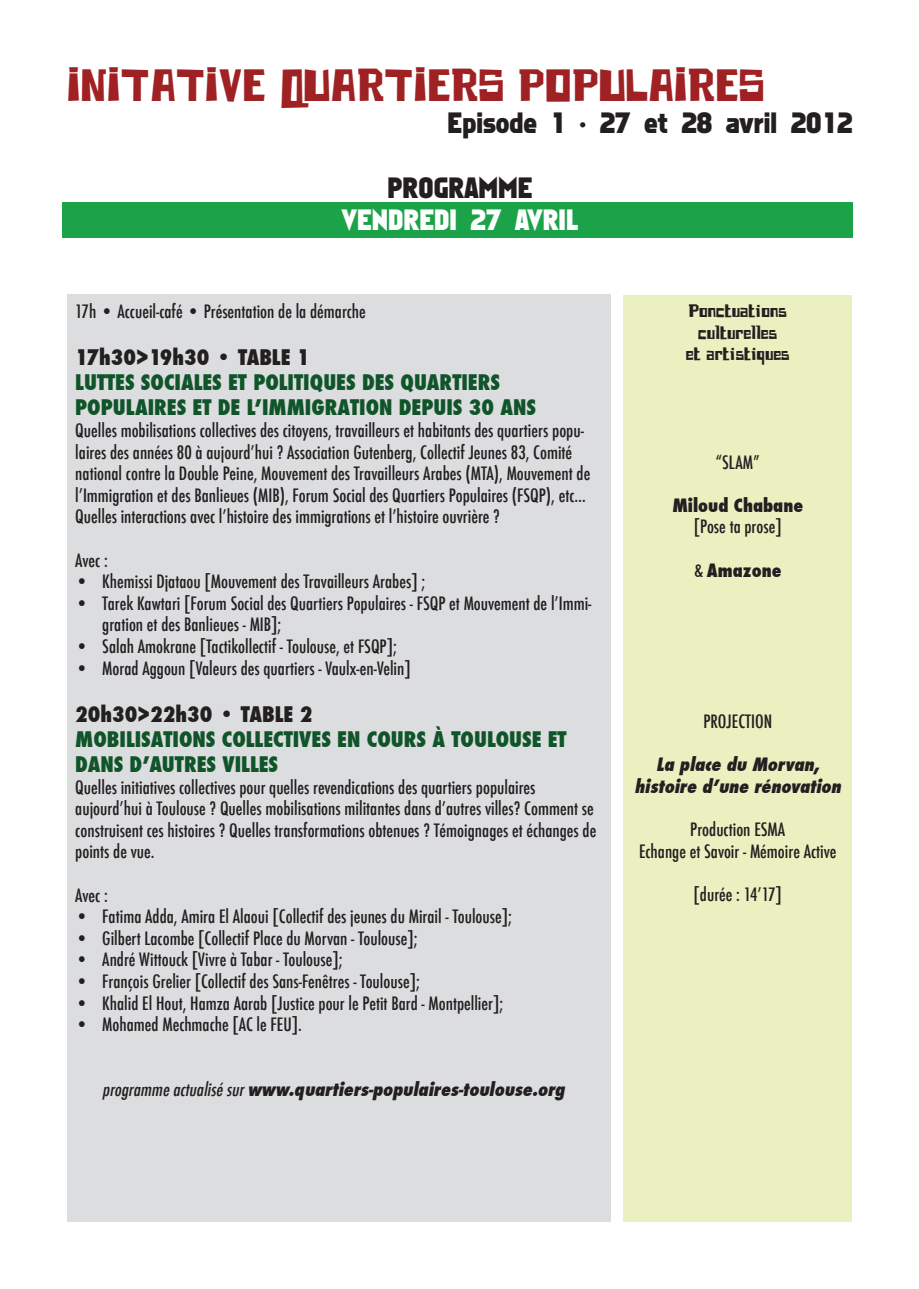
<style>
.page{position:relative;width:919px;height:1289px;background:#fff}
.page>*{position:absolute;margin:0;border:0;box-sizing:border-box;transform-origin:0 0}
.t1{font:45px "Brecht";color:#a02123}
.t2{font:27px "Faktos";color:#231f20}
.t3{font:27px "Faktos";color:#fff}
.t4{font:800 condensed 21px/25.2px "Futura";color:#10542a}
.t5{font:800 condensed 21px "Futura";color:#231f20}
.t6{font:500 condensed 18px/21.6px "Futura";color:#231f20}
.t7{font:italic 800 condensed 18px/21.6px "Futura";color:#231f20;text-align:center}
.t8{font:18px/21.6px "Brecht";color:#231f20;text-align:center}
.t9{font:800 condensed 18px "Futura";color:#231f20}
.s1{font-weight:500}
</style>
<div class="page">
<div style="left:62px;top:202px;width:790px;height:36px;background:#1ca349"></div>
<div style="left:67px;top:295px;width:543px;height:927px;background:#dcdddf"></div>
<div style="left:623px;top:295px;width:229px;height:927px;background:#eaf0c0"></div>
<h1 class="t1" style="left:67px;top:57px;width:698px">Initative Quartiers Populaires</h1>
<h2 class="t2" style="left:447px;top:107px;width:406px">Episode 1 • 27 et 28 avril 2012</h2>
<h2 class="t2" style="left:387px;top:172px;width:146px">PROGRAMME</h2>
<h2 class="t3" style="left:341px;top:204px;width:238px">VENDREDI 27 AVRIL</h2>
<p class="t6" style="left:75px;top:301px;width:292px">17h • Accueil-café • Présentation de la démarche</p>
<p class="t5" style="left:75px;top:343px;width:236px">17h30&gt;19h30 • TABLE 1</p>
<p class="t4" style="left:75px;top:370px;width:462px">LUTTES SOCIALES ET POLITIQUES DES QUARTIERS<br>POPULAIRES ET DE L’IMMIGRATION DEPUIS 30 ANS</p>
<p class="t6" style="left:75px;top:419px;width:516px">Quelles mobilisations collectives des citoyens, travailleurs et habitants des quartiers popu&shy;laires des années 80 à aujourd’hui ? Association Gutenberg, Collectif Jeunes 83, Comité national contre la Double Peine, Mouvement des Travailleurs Arabes (MTA), Mouvement de l’Immigration et des Banlieues (MIB), Forum Social des Quartiers Populaires (FSQP), etc… Quelles interactions avec l’histoire des immigrations et l’histoire ouvrière ?</p>
<p class="t6" style="left:75px;top:549px;width:34px">Avec :</p>
<p class="t6" style="left:75px;top:571px;width:351px">• Khemissi Djataou [Mouvement des Travailleurs Arabes] ;</p>
<p class="t6" style="left:102px;top:592px;width:490px;text-indent:-27px">• Tarek Kawtari [Forum Social des Quartiers Populaires - FSQP et Mouvement de l’Immi&shy;gration et des Banlieues - MIB];</p>
<p class="t6" style="left:75px;top:635px;width:323px">• Salah Amokrane [Tactikollectif - Toulouse, et FSQP];</p>
<p class="t6" style="left:75px;top:657px;width:337px">• Morad Aggoun [Valeurs des quartiers - Vaulx-en-Velin]</p>
<p class="t5" style="left:75px;top:699px;width:238px">20h30&gt;22h30 • TABLE 2</p>
<p class="t4" style="left:75px;top:726px;width:493px">MOBILISATIONS COLLECTIVES EN COURS à TOULOUSE ET<br>DANS D’AUTRES VILLES</p>
<p class="t6" style="left:75px;top:776px;width:522px">Quelles initiatives collectives pour quelles revendications des quartiers populaires aujourd’hui à Toulouse ? Quelles mobilisations militantes dans d’autres villes? Comment se construisent ces histoires ? Quelles transformations obtenues ? Témoignages et échanges de points de vue.</p>
<p class="t6" style="left:75px;top:884px;width:34px">Avec :</p>
<p class="t6" style="left:75px;top:905px;width:438px">• Fatima Adda, Amira El Alaoui [Collectif des jeunes du Mirail - Toulouse];</p>
<p class="t6" style="left:75px;top:927px;width:344px">• Gilbert Lacombe [Collectif Place du Morvan - Toulouse];</p>
<p class="t6" style="left:75px;top:949px;width:269px">• André Wittouck [Vivre à Tabar - Toulouse];</p>
<p class="t6" style="left:75px;top:970px;width:346px">• François Grelier [Collectif des Sans-Fenêtres - Toulouse];</p>
<p class="t6" style="left:75px;top:992px;width:429px">• Khalid El Hout, Hamza Aarab [Justice pour le Petit Bard - Montpellier];</p>
<p class="t6" style="left:75px;top:1013px;width:228px">• Mohamed Mechmache [AC le FEU].</p>
<p class="t7" style="left:102px;top:1078px;width:468px"><span class="s1">programmeactualisésur</span>www.quartiers-populaires-toulouse.org</p>
<p class="t8" style="left:685px;top:301px;width:105px">Ponctuations culturelles<br>et artistiques</p>
<p class="t6" style="left:715px;top:451px;width:46px">“SLAM”</p>
<p class="t9" style="left:672px;top:493px;width:132px">Miloud Chabane</p>
<p class="t6" style="left:693px;top:516px;width:89px">[Pose ta prose]</p>
<p class="t9" style="left:694px;top:557px;width:89px"><span class="s1">&amp;</span> Amazone</p>
<p class="t6" style="left:703px;top:710px;width:70px">PROJECTION</p>
<p class="t7" style="left:634px;top:753px;width:212px">La place du Morvan, histoire d’une rénovation</p>
<p class="t6" style="left:639px;top:818px;width:199px;text-align:center">Production ESMA<br>Echange et Savoir - Mémoire Active</p>
<p class="t6" style="left:693px;top:883px;width:90px">[durée : 14’17]</p>
</div>
